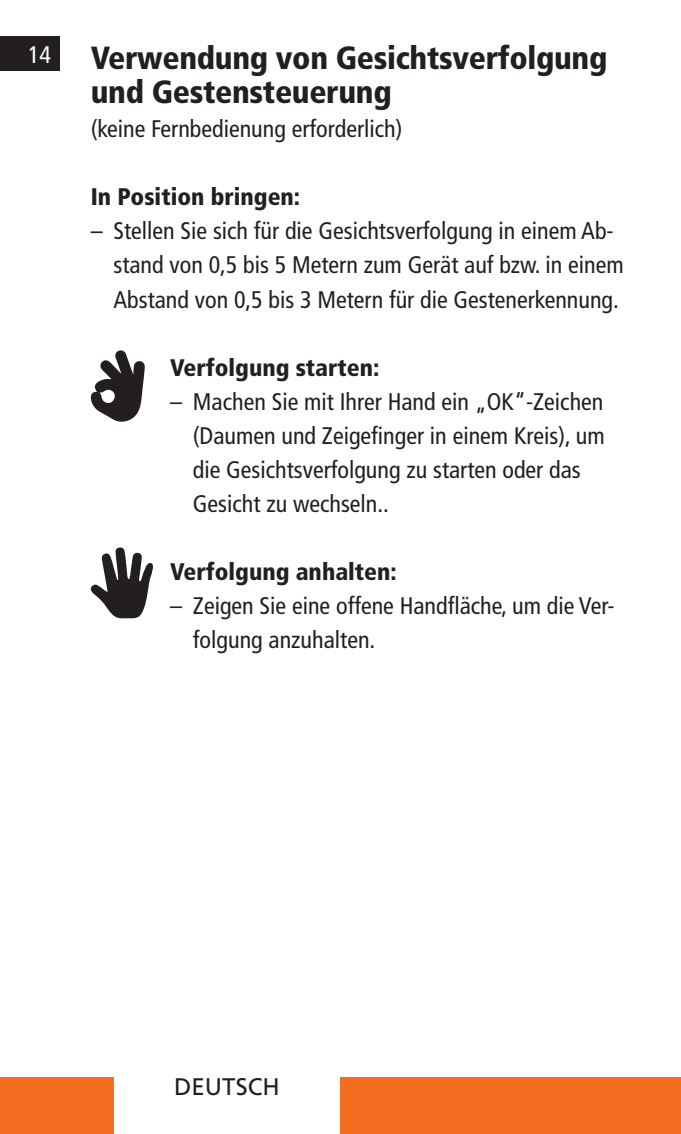
<style>
.page{position:relative;width:681px;height:1134px;background:#fff}
.page>*{position:absolute;margin:0;border:0;box-sizing:border-box;transform-origin:0 0}
.t1{font:900 condensed 32px/34px "Frutiger LT Pro";letter-spacing:-.01em;color:#231f20}
.t2{font:condensed 24px/34px "Frutiger LT Pro";color:#231f20}
.t3{font:900 condensed 24px "Frutiger LT Pro";color:#231f20}
.t4{font:24px "Frutiger LT Pro";color:#231f20}
.t5{font:condensed 24px "Frutiger LT Pro";color:#fff}
</style>
<div class="page">
<div style="left:0;top:1077px;width:113px;height:57px;background:#f36e21"></div>
<div style="left:340px;top:1077px;width:340px;height:57px;background:#f36e21"></div>
<div style="left:0;top:37px;width:60px;height:34px;background:#231f20"></div>
<svg style="left:90px;top:350px;width:55px;height:72px"></svg>
<svg style="left:90px;top:547px;width:63px;height:71px"></svg>
<p class="t5" style="left:28px;top:41px;width:25px">14</p>
<p class="t1" style="left:91px;top:41px;width:518px">Verwendung von Gesichtsverfolgung und Gestensteuerung</p>
<p class="t2" style="left:91px;top:112px;width:313px">(keine Fernbedienung erforderlich)</p>
<p class="t3" style="left:91px;top:183px;width:211px">In Position bringen:</p>
<p class="t2" style="left:113px;top:214px;width:511px;text-indent:-23px">– Stellen Sie sich für die Gesichtsverfolgung in einem Ab&shy;stand von 0,5 bis 5 Metern zum Gerät auf bzw. in einem<br>Abstand von 0,5 bis 3 Metern für die Gestenerkennung.</p>
<p class="t3" style="left:170px;top:353px;width:210px">Verfolgung starten:</p>
<p class="t2" style="left:193px;top:384px;width:413px;text-indent:-23px">– Machen Sie mit Ihrer Hand ein „OK“-Zeichen (Daumen und Zeigefinger in einem Kreis), um die Gesichtsverfolgung zu starten oder das Gesicht zu wechseln..</p>
<p class="t3" style="left:170px;top:557px;width:228px">Verfolgung anhalten:</p>
<p class="t2" style="left:193px;top:588px;width:423px;text-indent:-23px">– Zeigen Sie eine offene Handfläche, um die Ver&shy;folgung anzuhalten.</p>
<p class="t4" style="left:174px;top:1073px;width:107px">DEUTSCH</p>
</div>
